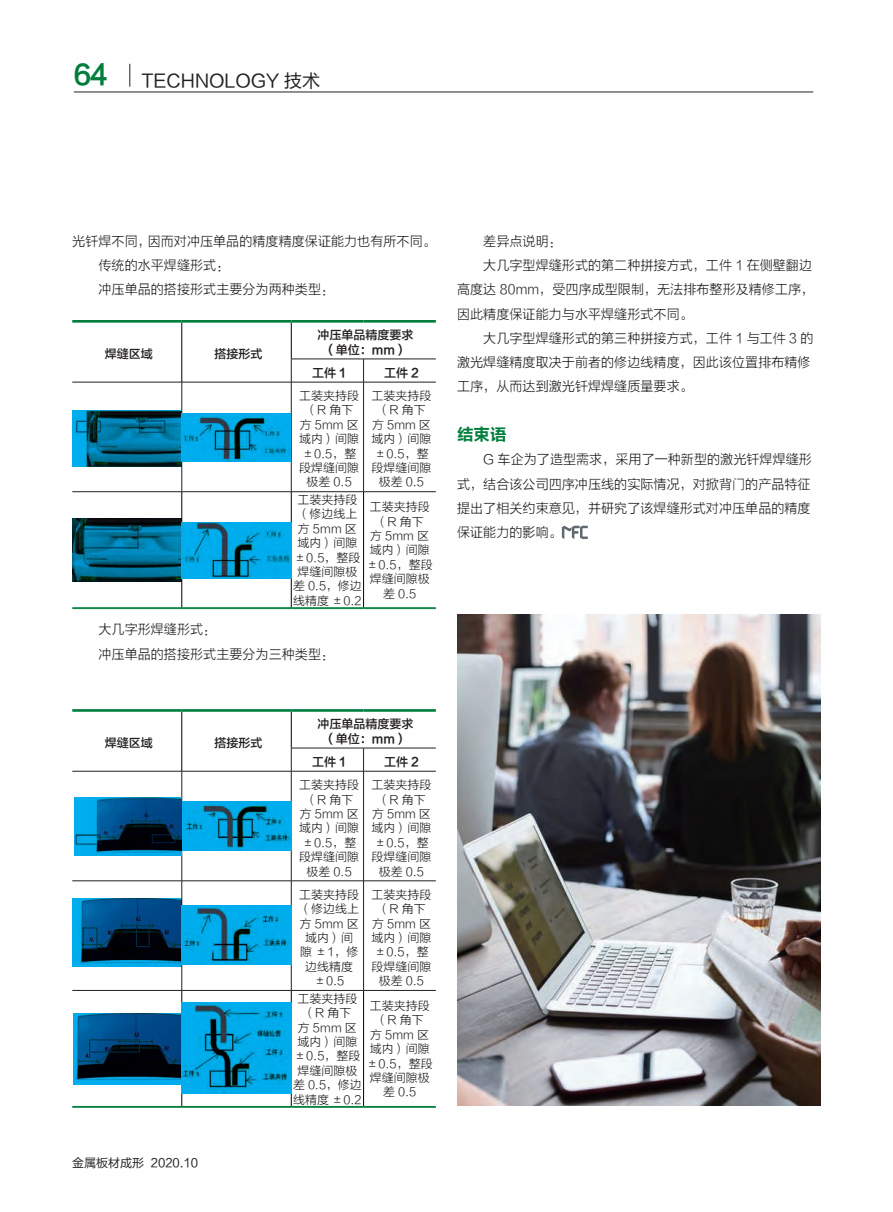
<style>
.page{position:relative;width:893px;height:1212px;background:#fff}
.page>*{position:absolute;margin:0;border:0;box-sizing:border-box;transform-origin:0 0}
.t1{font:18px "FZLTHK GBK1 0";color:#231f20}
.t2{font:16.5px "FZLTCHJW GB1 0";color:#007e3d}
.t3{font:13.5px/24.3px "FZLTXHK";color:#231f20}
.t4{font:12px/14.4px "FZLTXHK";color:#231f20;text-align:center}
.t5{font:12px/14.4px "FZLTZHK GBK1 0";color:#231f20;text-align:center}
.t6{font:12px "FZLTHK GBK1 0";color:#231f20}
</style>
<div class="page">
<hr style="left:74px;top:92px;width:739px;height:1px;background:#231f20">
<svg style="left:130px;top:64px;width:1px;height:23px"></svg>
<svg style="left:562px;top:526px;width:26px;height:13px"></svg>
<hr style="left:72px;top:382px;width:110px;height:1px;background:#231f20">
<hr style="left:364px;top:382px;width:72px;height:1px;background:#231f20">
<hr style="left:72px;top:491px;width:110px;height:1px;background:#231f20">
<hr style="left:364px;top:491px;width:72px;height:1px;background:#231f20">
<hr style="left:72px;top:607px;width:110px;height:1px;background:#007e3d">
<hr style="left:72px;top:608px;width:110px;height:1px;background:#007e3d">
<hr style="left:364px;top:607px;width:72px;height:1px;background:#007e3d">
<hr style="left:364px;top:608px;width:72px;height:1px;background:#007e3d">
<hr style="left:182px;top:382px;width:109px;height:1px;background:#231f20">
<hr style="left:291px;top:382px;width:72px;height:1px;background:#231f20">
<hr style="left:182px;top:491px;width:109px;height:1px;background:#231f20">
<hr style="left:291px;top:491px;width:73px;height:1px;background:#231f20">
<hr style="left:182px;top:492px;width:1px;height:116px;background:#000">
<hr style="left:291px;top:492px;width:1px;height:116px;background:#000">
<hr style="left:363px;top:492px;width:1px;height:116px;background:#000">
<hr style="left:182px;top:607px;width:109px;height:1px;background:#007e3d">
<hr style="left:182px;top:608px;width:109px;height:1px;background:#007e3d">
<hr style="left:291px;top:607px;width:73px;height:1px;background:#007e3d">
<hr style="left:291px;top:608px;width:73px;height:1px;background:#007e3d">
<svg style="left:291px;top:360px;width:1px;height:22px"></svg>
<svg style="left:363px;top:360px;width:1px;height:22px"></svg>
<hr style="left:182px;top:382px;width:1px;height:109px;background:#231f20">
<hr style="left:291px;top:382px;width:1px;height:109px;background:#231f20">
<hr style="left:363px;top:382px;width:1px;height:109px;background:#231f20">
<hr style="left:72px;top:320px;width:110px;height:3px;background:#007e3d">
<hr style="left:182px;top:320px;width:109px;height:3px;background:#007e3d">
<hr style="left:291px;top:320px;width:73px;height:3px;background:#007e3d">
<hr style="left:364px;top:320px;width:72px;height:3px;background:#007e3d">
<hr style="left:182px;top:323px;width:1px;height:36px;background:#000">
<hr style="left:291px;top:323px;width:1px;height:36px;background:#000">
<svg style="left:182px;top:359px;width:1px;height:23px"></svg>
<hr style="left:291px;top:359px;width:73px;height:1px;background:#231f20">
<hr style="left:364px;top:359px;width:72px;height:1px;background:#231f20">
<img style="left:72px;top:410px;width:110px;height:56px">
<img style="left:182px;top:414px;width:108px;height:48px">
<img style="left:73px;top:519px;width:109px;height:62px">
<img style="left:182px;top:522px;width:109px;height:56px">
<hr style="left:72px;top:771px;width:110px;height:1px;background:#231f20">
<hr style="left:364px;top:771px;width:72px;height:1px;background:#231f20">
<hr style="left:72px;top:880px;width:110px;height:1px;background:#231f20">
<hr style="left:364px;top:880px;width:72px;height:1px;background:#231f20">
<hr style="left:72px;top:990px;width:110px;height:1px;background:#231f20">
<hr style="left:364px;top:990px;width:72px;height:1px;background:#231f20">
<hr style="left:72px;top:1106px;width:110px;height:1px;background:#007e3d">
<hr style="left:72px;top:1107px;width:110px;height:1px;background:#007e3d">
<hr style="left:364px;top:1106px;width:72px;height:1px;background:#007e3d">
<hr style="left:364px;top:1107px;width:72px;height:1px;background:#007e3d">
<hr style="left:182px;top:771px;width:109px;height:1px;background:#231f20">
<hr style="left:291px;top:771px;width:72px;height:1px;background:#231f20">
<hr style="left:182px;top:880px;width:109px;height:1px;background:#231f20">
<hr style="left:291px;top:880px;width:72px;height:1px;background:#231f20">
<hr style="left:182px;top:990px;width:109px;height:1px;background:#231f20">
<hr style="left:291px;top:990px;width:73px;height:1px;background:#231f20">
<hr style="left:182px;top:990px;width:1px;height:116px;background:#000">
<hr style="left:291px;top:990px;width:1px;height:116px;background:#000">
<hr style="left:363px;top:990px;width:1px;height:116px;background:#000">
<hr style="left:182px;top:1106px;width:109px;height:1px;background:#007e3d">
<hr style="left:182px;top:1107px;width:109px;height:1px;background:#007e3d">
<hr style="left:291px;top:1106px;width:73px;height:1px;background:#007e3d">
<hr style="left:291px;top:1107px;width:73px;height:1px;background:#007e3d">
<svg style="left:291px;top:749px;width:1px;height:22px"></svg>
<svg style="left:363px;top:749px;width:1px;height:22px"></svg>
<hr style="left:182px;top:771px;width:1px;height:110px;background:#231f20">
<hr style="left:291px;top:771px;width:1px;height:110px;background:#231f20">
<hr style="left:363px;top:771px;width:1px;height:110px;background:#231f20">
<hr style="left:182px;top:881px;width:1px;height:109px;background:#231f20">
<hr style="left:291px;top:881px;width:1px;height:109px;background:#231f20">
<hr style="left:363px;top:881px;width:1px;height:109px;background:#231f20">
<hr style="left:72px;top:709px;width:110px;height:3px;background:#007e3d">
<hr style="left:182px;top:709px;width:109px;height:3px;background:#007e3d">
<hr style="left:291px;top:709px;width:73px;height:3px;background:#007e3d">
<hr style="left:364px;top:709px;width:72px;height:3px;background:#007e3d">
<hr style="left:182px;top:712px;width:1px;height:36px;background:#000">
<hr style="left:291px;top:712px;width:1px;height:36px;background:#000">
<svg style="left:182px;top:748px;width:1px;height:23px"></svg>
<hr style="left:291px;top:748px;width:73px;height:1px;background:#231f20">
<hr style="left:364px;top:748px;width:72px;height:1px;background:#231f20">
<img style="left:74px;top:797px;width:108px;height:59px">
<img style="left:183px;top:801px;width:108px;height:49px">
<img style="left:72px;top:898px;width:110px;height:68px">
<img style="left:182px;top:906px;width:109px;height:59px">
<img style="left:74px;top:1013px;width:108px;height:72px">
<img style="left:182px;top:1002px;width:109px;height:92px">
<img style="left:457px;top:614px;width:364px;height:492px">
<h1 class="t1" style="left:74px;top:71px;width:248px"><sup>64</sup> TECHNOLOGY 技术</h1>
<p class="t3" style="left:98px;top:229px;width:339px;text-indent:-26px">光钎焊不同，因而对冲压单品的精度精度保证能力也有所不同。传统的水平焊缝形式：<br>冲压单品的搭接形式主要分为两种类型：</p>
<p class="t5" style="left:105px;top:347px;width:49px">焊缝区域</p>
<p class="t5" style="left:214px;top:347px;width:49px">搭接形式</p>
<p class="t5" style="left:317px;top:328px;width:97px">冲压单品精度要求（单位：mm）</p>
<p class="t5" style="left:312px;top:366px;width:36px">工件 1</p>
<p class="t5" style="left:384px;top:366px;width:36px">工件 2</p>
<p class="t4" style="left:299px;top:389px;width:62px">工装夹持段（R 角下方 5mm 区域内）间隙±0.5，整段焊缝间隙极差 0.5</p>
<p class="t4" style="left:372px;top:389px;width:62px">工装夹持段（R 角下方 5mm 区域内）间隙±0.5，整段焊缝间隙极差 0.5</p>
<p class="t4" style="left:293px;top:493px;width:70px">工装夹持段（修边线上方 5mm 区域内）间隙±0.5，整段焊缝间隙极差 0.5，修边线精度 ±0.2</p>
<p class="t4" style="left:367px;top:500px;width:68px">工装夹持段（R 角下<br>方 5mm 区域内）间隙±0.5，整段焊缝间隙极差 0.5</p>
<p class="t3" style="left:98px;top:618px;width:237px">大几字形焊缝形式：<br>冲压单品的搭接形式主要分为三种类型：</p>
<p class="t5" style="left:105px;top:736px;width:49px">焊缝区域</p>
<p class="t5" style="left:214px;top:736px;width:49px">搭接形式</p>
<p class="t6" style="left:72px;top:1156px;width:127px">金属板材成形 2020.10</p>
<p class="t5" style="left:317px;top:717px;width:97px">冲压单品精度要求（单位：mm）</p>
<p class="t5" style="left:312px;top:755px;width:36px">工件 1</p>
<p class="t5" style="left:384px;top:755px;width:36px">工件 2</p>
<p class="t4" style="left:299px;top:778px;width:62px">工装夹持段（R 角下方 5mm 区域内）间隙±0.5，整段焊缝间隙极差 0.5</p>
<p class="t4" style="left:372px;top:778px;width:62px">工装夹持段（R 角下方 5mm 区域内）间隙±0.5，整段焊缝间隙极差 0.5</p>
<p class="t4" style="left:299px;top:887px;width:61px">工装夹持段（修边线上方 5mm 区域内）间隙 ±1，修边线精度±0.5</p>
<p class="t4" style="left:372px;top:887px;width:62px">工装夹持段（R 角下方 5mm 区域内）间隙±0.5，整段焊缝间隙极差 0.5</p>
<p class="t4" style="left:293px;top:991px;width:70px">工装夹持段（R 角下<br>方 5mm 区域内）间隙±0.5，整段焊缝间隙极差 0.5，修边线精度 ±0.2</p>
<p class="t4" style="left:367px;top:999px;width:68px">工装夹持段（R 角下<br>方 5mm 区域内）间隙±0.5，整段焊缝间隙极差 0.5</p>
<p class="t3" style="left:483px;top:229px;width:80px">差异点说明：</p>
<p class="t3" style="left:483px;top:253px;width:330px">大几字型焊缝形式的第二种拼接方式，工件 1 在侧壁翻边</p>
<p class="t3" style="left:457px;top:278px;width:359px">高度达 80mm，受四序成型限制，无法排布整形及精修工序，</p>
<p class="t3" style="left:457px;top:302px;width:237px">因此精度保证能力与水平焊缝形式不同。</p>
<p class="t3" style="left:483px;top:326px;width:332px">大几字型焊缝形式的第三种拼接方式，工件 1 与工件 3 的</p>
<p class="t3" style="left:457px;top:351px;width:355px">激光焊缝精度取决于前者的修边线精度，因此该位置排布精修</p>
<p class="t3" style="left:457px;top:375px;width:237px">工序，从而达到激光钎焊焊缝质量要求。</p>
<h2 class="t2" style="left:457px;top:425px;width:51px">结束语</h2>
<p class="t3" style="left:457px;top:448px;width:356px;text-align:justify;text-indent:26px">G 车企为了造型需求，采用了一种新型的激光钎焊焊缝形式，结合该公司四序冲压线的实际情况，对掀背门的产品特征提出了相关约束意见，并研究了该焊缝形式对冲压单品的精度保证能力的影响。</p>
</div>
